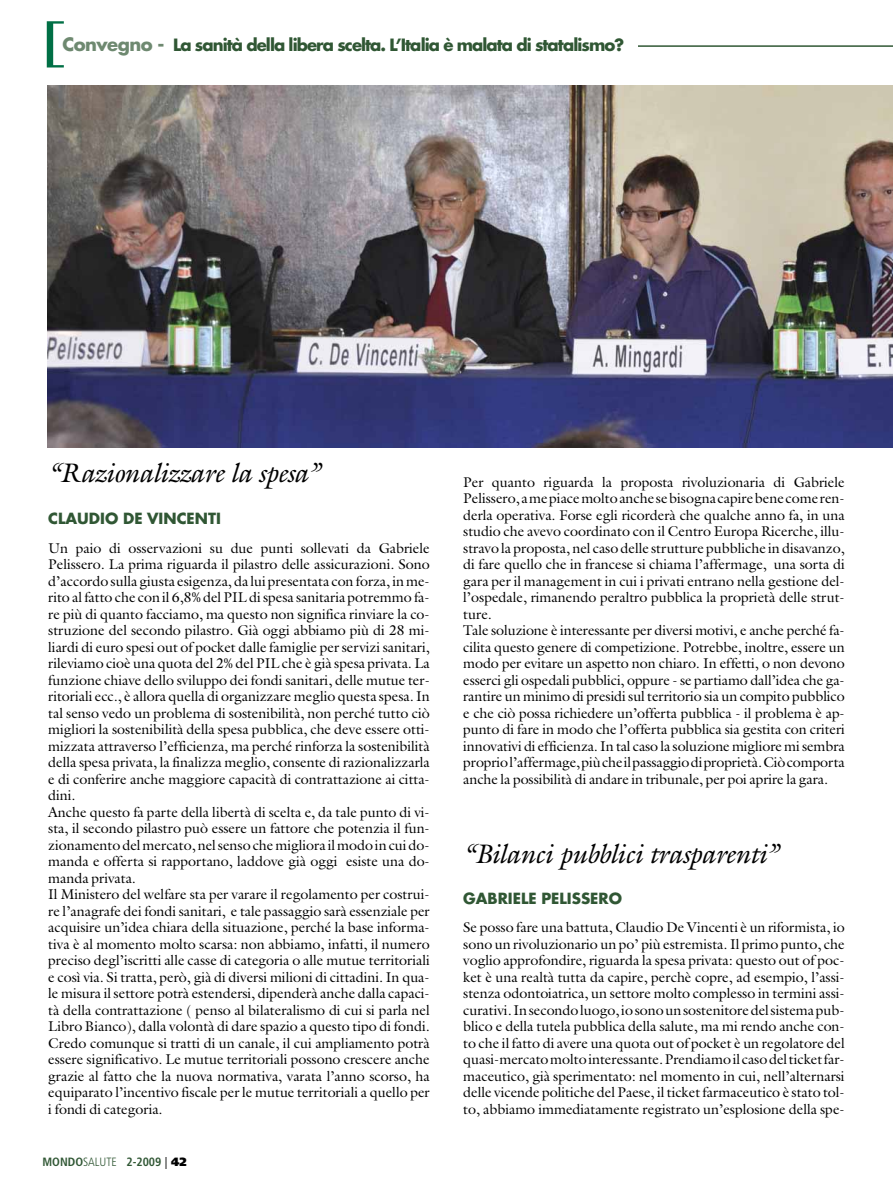
<style>
.page{position:relative;width:893px;height:1191px;background:#fff}
.page>*{position:absolute;margin:0;border:0;box-sizing:border-box;transform-origin:0 0}
.t1{font:italic 27px "Galliard Std";letter-spacing:-.025em;color:#000}
.t2{font:700 16.5px "Futura Std";letter-spacing:-.055em;color:#305734}
.t3{font:700 15px "Futura Std";color:#305734}
.t4{font:14.25px/16.5px "Galliard Std";color:#000}
.t5{font:700 condensed 12px "Frutiger";color:#305734}
.s1{font-size:18px;color:#6e8970}
.s2{font-weight:300}
.s3{font-weight:300;font-stretch:normal;color:#000}
.s4{font-weight:900;font-stretch:normal;color:#000}
</style>
<div class="page">
<svg style="left:47px;top:21px;width:17px;height:46px"></svg>
<hr style="left:208px;top:45px;width:685px;height:2px;background:#305734">
<div style="left:61px;top:32px;width:577px;height:26px;background:#fff"></div>
<img style="left:48px;top:86px;width:845px;height:361px">
<p class="t2" style="left:62px;top:37px;width:563px"><span class="s1">Convegno -</span> La sanità della libera scelta. L’Italia è malata di statalismo?</p>
<h1 class="t1" style="left:48px;top:462px;width:273px">“Razionalizzare la spesa”</h1>
<p class="t3" style="left:48px;top:511px;width:174px">CLAUDIO DE VINCENTI</p>
<p class="t4" style="left:48px;top:541px;width:383px">Un paio di osservazioni su due punti sollevati da Gabriele Pelissero. La prima riguarda il pilastro delle assicurazioni. Sono d’accordo sulla giusta esigenza, da lui presentata con forza, in me&shy;rito al fatto che con il 6,8% del PIL di spesa sanitaria potremmo fa&shy;re più di quanto facciamo, ma questo non significa rinviare la co&shy;struzione del secondo pilastro. Già oggi abbiamo più di 28 mi&shy;liardi di euro spesi out of pocket dalle famiglie per servizi sanitari, rileviamo cioè una quota del 2% del PIL che è già spesa privata. La funzione chiave dello sviluppo dei fondi sanitari, delle mutue ter&shy;ritoriali ecc., è allora quella di organizzare meglio questa spesa. In tal senso vedo un problema di sostenibilità, non perché tutto ciò migliori la sostenibilità della spesa pubblica, che deve essere otti&shy;mizzata attraverso l’efficienza, ma perché rinforza la sostenibilità della spesa privata, la finalizza meglio, consente di razionalizzarla e di conferire anche maggiore capacità di contrattazione ai citta&shy;dini.<br>Anche questo fa parte della libertà di scelta e, da tale punto di vi&shy;sta, il secondo pilastro può essere un fattore che potenzia il fun&shy;zionamento del mercato, nel senso che migliora il modo in cui do&shy;manda e offerta si rapportano, laddove già oggi esiste una do&shy;manda privata.<br>Il Ministero del welfare sta per varare il regolamento per costrui&shy;re l’anagrafe dei fondi sanitari, e tale passaggio sarà essenziale per acquisire un’idea chiara della situazione, perché la base informa&shy;tiva è al momento molto scarsa: non abbiamo, infatti, il numero preciso degl’iscritti alle casse di categoria o alle mutue territoriali e così via. Si tratta, però, già di diversi milioni di cittadini. In qua&shy;le misura il settore potrà estendersi, dipenderà anche dalla capaci&shy;tà della contrattazione ( penso al bilateralismo di cui si parla nel Libro Bianco), dalla volontà di dare spazio a questo tipo di fondi.<br>Credo comunque si tratti di un canale, il cui ampliamento potrà essere significativo. Le mutue territoriali possono crescere anche grazie al fatto che la nuova normativa, varata l’anno scorso, ha equiparato l’incentivo fiscale per le mutue territoriali a quello per i fondi di categoria.</p>
<p class="t5" style="left:43px;top:1157px;width:146px">MONDO<span class="s2">SALUTE</span> 2-2009 <span class="s3">|</span> <span class="s4">42</span></p>
<p class="t4" style="left:463px;top:475px;width:383px">Per quanto riguarda la proposta rivoluzionaria di Gabriele Pelissero, a me piace molto anche se bisogna capire bene come ren&shy;derla operativa. Forse egli ricorderà che qualche anno fa, in una studio che avevo coordinato con il Centro Europa Ricerche, illu&shy;stravo la proposta, nel caso delle strutture pubbliche in disavanzo, di fare quello che in francese si chiama l’affermage, una sorta di gara per il management in cui i privati entrano nella gestione del&shy;l’ospedale, rimanendo peraltro pubblica la proprietà delle strut&shy;ture.<br>Tale soluzione è interessante per diversi motivi, e anche perché fa&shy;cilita questo genere di competizione. Potrebbe, inoltre, essere un modo per evitare un aspetto non chiaro. In effetti, o non devono esserci gli ospedali pubblici, oppure - se partiamo dall’idea che ga&shy;rantire un minimo di presidi sul territorio sia un compito pubblico e che ciò possa richiedere un’offerta pubblica - il problema è ap&shy;punto di fare in modo che l’offerta pubblica sia gestita con criteri innovativi di efficienza. In tal caso la soluzione migliore mi sembra proprio l’affermage, più che il passaggio di proprietà. Ciò comporta anche la possibilità di andare in tribunale, per poi aprire la gara.</p>
<h1 class="t1" style="left:463px;top:843px;width:317px">“Bilanci pubblici trasparenti”</h1>
<p class="t3" style="left:463px;top:891px;width:160px">GABRIELE PELISSERO</p>
<p class="t4" style="left:463px;top:920px;width:383px;text-align:justify">Se posso fare una battuta, Claudio De Vincenti è un riformista, io sono un rivoluzionario un po’ più estremista. Il primo punto, che voglio approfondire, riguarda la spesa privata: questo out of poc&shy;ket è una realtà tutta da capire, perchè copre, ad esempio, l’assi&shy;stenza odontoiatrica, un settore molto complesso in termini assi&shy;curativi. In secondo luogo, io sono un sostenitore del sistema pub&shy;blico e della tutela pubblica della salute, ma mi rendo anche con&shy;to che il fatto di avere una quota out of pocket è un regolatore del quasi-mercato molto interessante. Prendiamo il caso del ticket far&shy;maceutico, già sperimentato: nel momento in cui, nell’alternarsi delle vicende politiche del Paese, il ticket farmaceutico è stato tol&shy;to, abbiamo immediatamente registrato un’esplosione della spe-</p>
</div>
